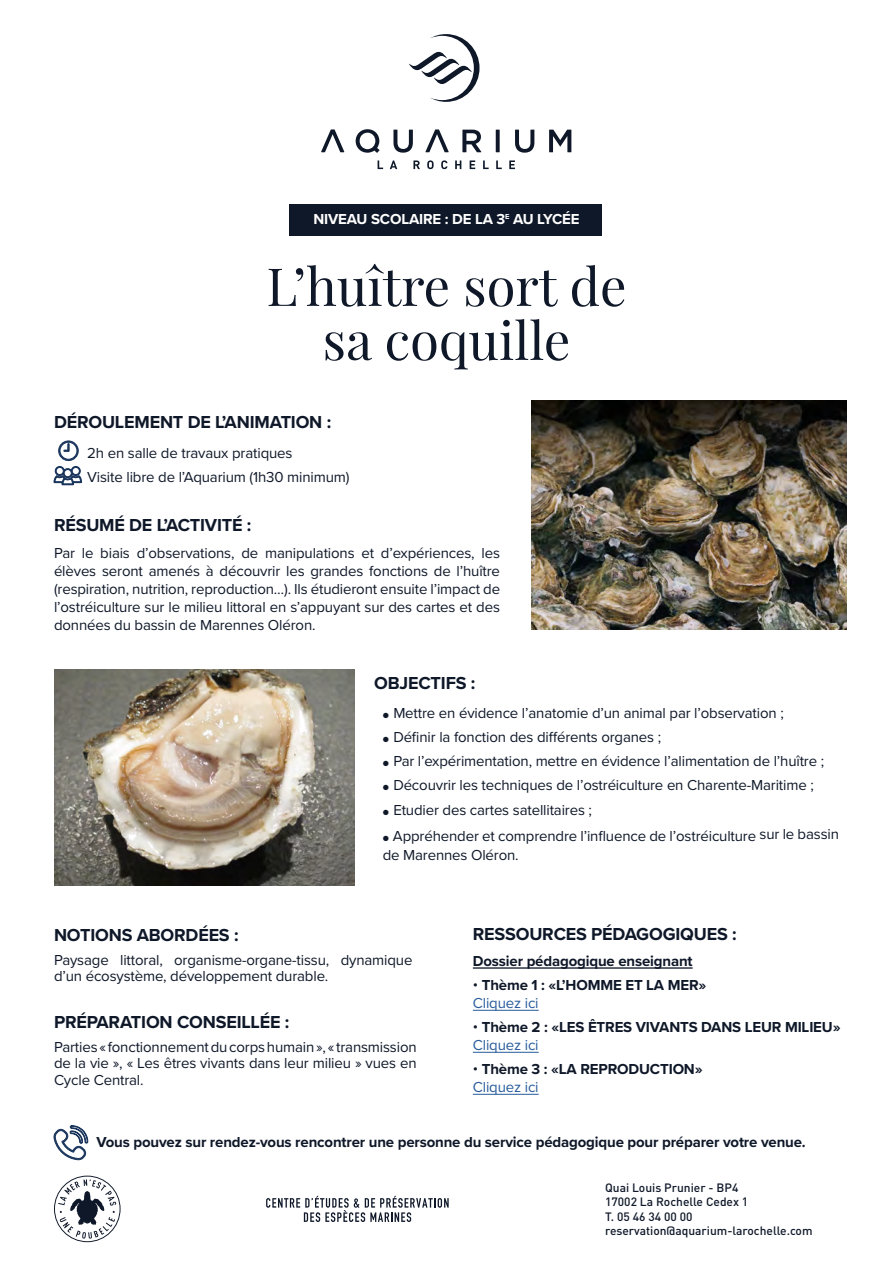
<style>
.page{position:relative;width:893px;height:1263px;background:#fff}
.page>*{position:absolute;margin:0;border:0;box-sizing:border-box;transform-origin:0 0}
.t1{font:52.5px "Playfair Display";color:#0f1829}
.t2{font:700 18px "Proxima Nova";letter-spacing:-.01em;color:#0f1829}
.t3{font:15px/18px "Proxima Nova";letter-spacing:-.01em;color:#0f1829}
.t4{font:700 15px/18px "Proxima Nova";letter-spacing:-.01em;color:#0f1829}
.t5{font:700 15px "Proxima Nova";letter-spacing:-.01em;color:#fff}
.t6{font:500 12px/14.4px "DIN Pro";color:#0f1829}
.s1{font-size:9px}
.s2{font-weight:400}
.s3{font-weight:400;color:#275b9b}
</style>
<div class="page">
<div style="left:290px;top:204px;width:312px;height:31px;background:#0f1829"></div>
<svg style="left:509px;top:160px;width:6px;height:9px"></svg>
<svg style="left:496px;top:160px;width:6px;height:9px"></svg>
<svg style="left:483px;top:160px;width:6px;height:9px"></svg>
<svg style="left:470px;top:160px;width:5px;height:9px"></svg>
<svg style="left:455px;top:160px;width:6px;height:9px"></svg>
<svg style="left:441px;top:160px;width:6px;height:9px"></svg>
<svg style="left:427px;top:160px;width:7px;height:9px"></svg>
<svg style="left:413px;top:160px;width:7px;height:9px"></svg>
<svg style="left:390px;top:160px;width:7px;height:9px"></svg>
<svg style="left:378px;top:160px;width:5px;height:9px"></svg>
<svg style="left:549px;top:130px;width:22px;height:22px"></svg>
<svg style="left:515px;top:130px;width:19px;height:23px"></svg>
<svg style="left:496px;top:130px;width:4px;height:22px"></svg>
<svg style="left:462px;top:130px;width:19px;height:22px"></svg>
<svg style="left:425px;top:129px;width:24px;height:23px"></svg>
<svg style="left:393px;top:130px;width:20px;height:23px"></svg>
<svg style="left:356px;top:129px;width:23px;height:24px"></svg>
<svg style="left:321px;top:129px;width:23px;height:23px"></svg>
<svg style="left:409px;top:34px;width:70px;height:68px"></svg>
<svg style="left:266px;top:1196px;width:183px;height:26px"></svg>
<svg style="left:54px;top:1175px;width:67px;height:67px"></svg>
<hr style="left:473px;top:967px;width:220px;height:2px;background:#0f1829">
<hr style="left:473px;top:1010px;width:66px;height:1px;background:#275b9b">
<hr style="left:473px;top:1052px;width:66px;height:1px;background:#275b9b">
<hr style="left:473px;top:1094px;width:66px;height:1px;background:#275b9b">
<svg style="left:54px;top:1125px;width:34px;height:35px"></svg>
<svg style="left:54px;top:441px;width:28px;height:44px"></svg>
<img style="left:54px;top:670px;width:300px;height:215px">
<img style="left:531px;top:400px;width:316px;height:230px">
<p class="t5" style="left:313px;top:208px;width:268px">NIVEAU SCOLAIRE : DE LA 3<sup>E</sup> AU LYCÉE</p>
<h1 class="t1" style="left:266px;top:253px;width:362px">L’huître sort de</h1>
<h1 class="t1" style="left:323px;top:308px;width:249px">sa coquille</h1>
<p class="t2" style="left:54px;top:408px;width:279px">DÉROULEMENT DE L’ANIMATION :</p>
<p class="t3" style="left:87px;top:440px;width:264px;line-height:24px">2h en salle de travaux pratiques<br>Visite libre de l’Aquarium (1h30 minimum)</p>
<p class="t2" style="left:54px;top:511px;width:199px">RÉSUMÉ DE L’ACTIVITÉ :</p>
<p class="t3" style="left:54px;top:543px;width:448px;text-align:justify">Par le biais d’observations, de manipulations et d’expériences, les élèves seront amenés à découvrir les grandes fonctions de l’huître (respiration, nutrition, reproduction…). Ils étudieront ensuite l’impact de l’ostréiculture sur le milieu littoral en s’appuyant sur des cartes et des données du bassin de Marennes Oléron.</p>
<p class="t2" style="left:374px;top:670px;width:103px">OBJECTIFS :</p>
<p class="t3" style="left:383px;top:703px;width:403px"><span class="s1">●</span> Mettre en évidence l’anatomie d’un animal par l’observation ;</p>
<p class="t3" style="left:383px;top:727px;width:280px"><span class="s1">●</span> Définir la fonction des différents organes ;</p>
<p class="t3" style="left:383px;top:751px;width:443px"><span class="s1">●</span> Par l’expérimentation, mettre en évidence l’alimentation de l’huître ;</p>
<p class="t3" style="left:383px;top:775px;width:433px"><span class="s1">●</span> Découvrir les techniques de l’ostréiculture en Charente-Maritime ;</p>
<p class="t3" style="left:383px;top:800px;width:211px"><span class="s1">●</span> Etudier des cartes satellitaires ;</p>
<p class="t3" style="left:383px;top:825px;width:458px;line-height:19.5px"><span class="s1">●</span> Appréhender et comprendre l’influence de l’ostréiculture sur le bassin de Marennes Oléron.</p>
<p class="t2" style="left:54px;top:921px;width:186px">NOTIONS ABORDÉES :</p>
<p class="t3" style="left:54px;top:951px;width:360px;line-height:16.5px">Paysage littoral, organisme-organe-tissu, dynamique d’un écosystème, développement durable.</p>
<p class="t2" style="left:54px;top:1008px;width:237px">PRÉPARATION CONSEILLÉE :</p>
<p class="t3" style="left:54px;top:1038px;width:364px;line-height:16.5px;text-align:justify">Parties « fonctionnement du corps humain », « transmission de la vie », « Les êtres vivants dans leur milieu » vues en Cycle Central.</p>
<p class="t2" style="left:473px;top:921px;width:265px">RESSOURCES PÉDAGOGIQUES :</p>
<p class="t4" style="left:473px;top:951px;width:221px">Dossier pédagogique enseignant</p>
<p class="t4" style="left:473px;top:975px;width:235px"><span class="s2">•</span> Thème 1 : «L’HOMME ET LA MER»<br><span class="s3">Cliquez ici</span></p>
<p class="t4" style="left:473px;top:1017px;width:369px"><span class="s2">•</span> Thème 2 : «LES ÊTRES VIVANTS DANS LEUR MILIEU»<br><span class="s3">Cliquez ici</span></p>
<p class="t4" style="left:473px;top:1059px;width:231px"><span class="s2">•</span> Thème 3 : «LA REPRODUCTION»<br><span class="s3">Cliquez ici</span></p>
<p class="t4" style="left:97px;top:1133px;width:711px">Vous pouvez sur rendez-vous rencontrer une personne du service pédagogique pour préparer votre venue.</p>
<p class="t6" style="left:605px;top:1180px;width:209px">Quai Louis Prunier - BP4<br>17002 La Rochelle Cedex 1<br>T. 05 46 34 00 00 reservation@aquarium-larochelle.com</p>
</div>
